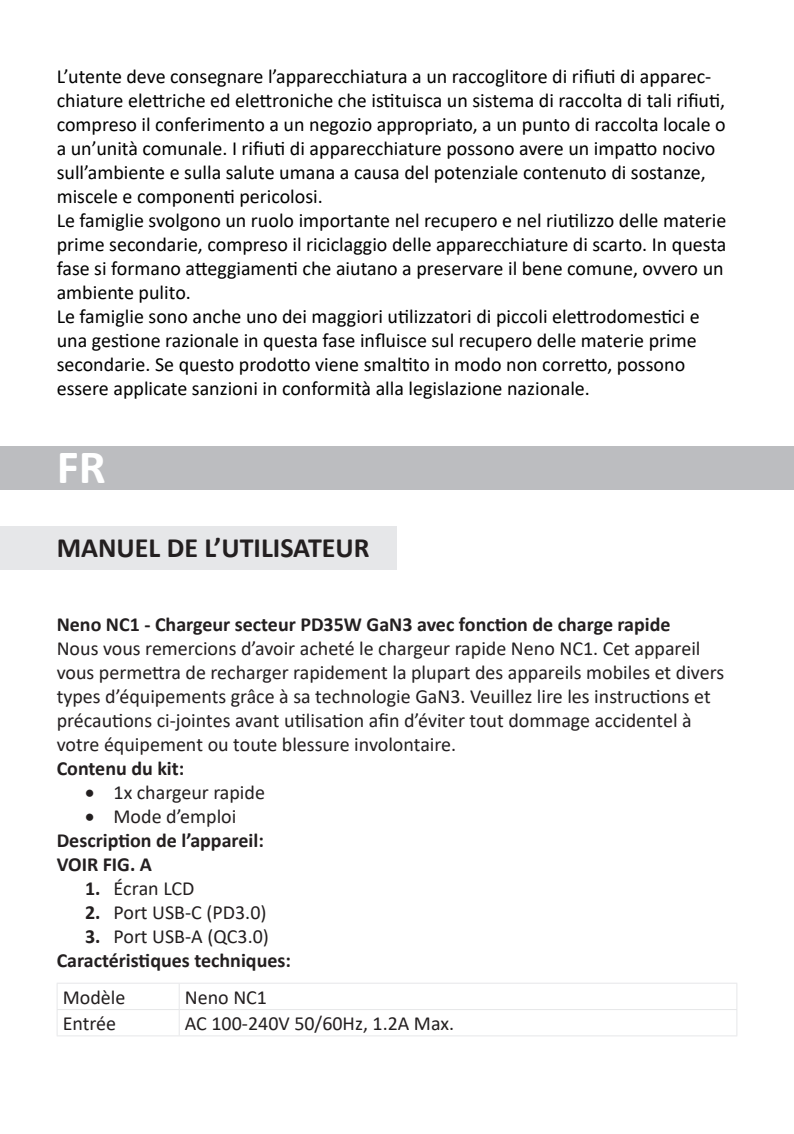
<style>
.page{position:relative;width:794px;height:1134px;background:#fff}
.page>*{position:absolute;margin:0;border:0;box-sizing:border-box;transform-origin:0 0}
.t1{font:700 48px "Calibri";color:#fff}
.JĘZYK_do_spisu_treści{font:700 28px "Calibri";color:#231f20}
.t2{font:20px/24px "Calibri";color:#000}
.No_Spacing{font:20px/24px "Calibri";color:#231f20}
.t3{font:700 20px "Calibri";color:#231f20}
.s1{font-weight:700}
</style>
<div class="page">
<div style="left:0;top:526px;width:397px;height:44px;background:#e6e7e9"></div>
<div style="left:0;top:447px;width:794px;height:43px;background:#bcbdc0"></div>
<hr style="left:57px;top:982px;width:122px;height:2px;background:#e6e7e9">
<hr style="left:56px;top:983px;width:2px;height:26px;background:#e6e7e9">
<hr style="left:179px;top:982px;width:558px;height:2px;background:#e6e7e9">
<hr style="left:178px;top:983px;width:2px;height:26px;background:#e6e7e9">
<hr style="left:57px;top:1009px;width:122px;height:1px;background:#e6e7e9">
<hr style="left:56px;top:1010px;width:2px;height:25px;background:#e6e7e9">
<hr style="left:179px;top:1009px;width:558px;height:1px;background:#e6e7e9">
<hr style="left:178px;top:1010px;width:2px;height:25px;background:#e6e7e9">
<svg style="left:736px;top:984px;width:1px;height:51px"></svg>
<hr style="left:57px;top:1035px;width:122px;height:1px;background:#e6e7e9">
<hr style="left:179px;top:1035px;width:558px;height:1px;background:#e6e7e9">
<p class="t2" style="left:57px;top:64px;width:670px">L’utente deve consegnare l’apparecchiatura a un raccoglitore di rifiuti di apparec&shy;chiature elettriche ed elettroniche che istituisca un sistema di raccolta di tali rifiuti, compreso il conferimento a un negozio appropriato, a un punto di raccolta locale o a un’unità comunale. I rifiuti di apparecchiature possono avere un impatto nocivo sull’ambiente e sulla salute umana a causa del potenziale contenuto di sostanze, miscele e componenti pericolosi.</p>
<p class="t2" style="left:57px;top:208px;width:671px">Le famiglie svolgono un ruolo importante nel recupero e nel riutilizzo delle materie prime secondarie, compreso il riciclaggio delle apparecchiature di scarto. In questa fase si formano atteggiamenti che aiutano a preservare il bene comune, ovvero un ambiente pulito.</p>
<p class="t2" style="left:57px;top:304px;width:644px">Le famiglie sono anche uno dei maggiori utilizzatori di piccoli elettrodomestici e una gestione razionale in questa fase influisce sul recupero delle materie prime secondarie. Se questo prodotto viene smaltito in modo non corretto, possono essere applicate sanzioni in conformità alla legislazione nazionale.</p>
<p class="t1" style="left:57px;top:433px;width:51px">FR</p>
<p class="JĘZYK_do_spisu_treści" style="left:57px;top:527px;width:314px">MANUEL DE L’UTILISATEUR</p>
<p class="t3" style="left:57px;top:610px;width:615px">Neno NC1 - Chargeur secteur PD35W GaN3 avec fonction de charge rapide</p>
<p class="No_Spacing" style="left:57px;top:636px;width:669px">Nous vous remercions d’avoir acheté le chargeur rapide Neno NC1. Cet appareil vous permettra de recharger rapidement la plupart des appareils mobiles et divers types d’équipements grâce à sa technologie GaN3. Veuillez lire les instructions et précautions ci-jointes avant utilisation afin d’éviter tout dommage accidentel à votre équipement ou toute blessure involontaire.</p>
<p class="t3" style="left:57px;top:754px;width:129px">Contenu du kit:</p>
<p class="No_Spacing" style="left:85px;top:780px;width:181px">• 1x chargeur rapide</p>
<p class="No_Spacing" style="left:85px;top:804px;width:153px">• Mode d’emploi</p>
<p class="t3" style="left:57px;top:826px;width:209px">Description de l’appareil:</p>
<p class="t3" style="left:57px;top:850px;width:97px">VOIR FIG. A</p>
<p class="No_Spacing" style="left:85px;top:876px;width:111px"><span class="s1">1.</span> Écran LCD</p>
<p class="No_Spacing" style="left:85px;top:900px;width:183px"><span class="s1">2.</span> Port USB-C (PD3.0)</p>
<p class="No_Spacing" style="left:85px;top:924px;width:185px"><span class="s1">3.</span> Port USB-A (QC3.0)</p>
<p class="t3" style="left:57px;top:946px;width:236px">Caractéristiques techniques:</p>
<p class="No_Spacing" style="left:63px;top:985px;width:64px">Modèle</p>
<p class="No_Spacing" style="left:185px;top:985px;width:84px">Neno NC1</p>
<p class="No_Spacing" style="left:63px;top:1011px;width:55px">Entrée</p>
<p class="No_Spacing" style="left:185px;top:1011px;width:271px">AC 100-240V 50/60Hz, 1.2A Max.</p>
</div>
